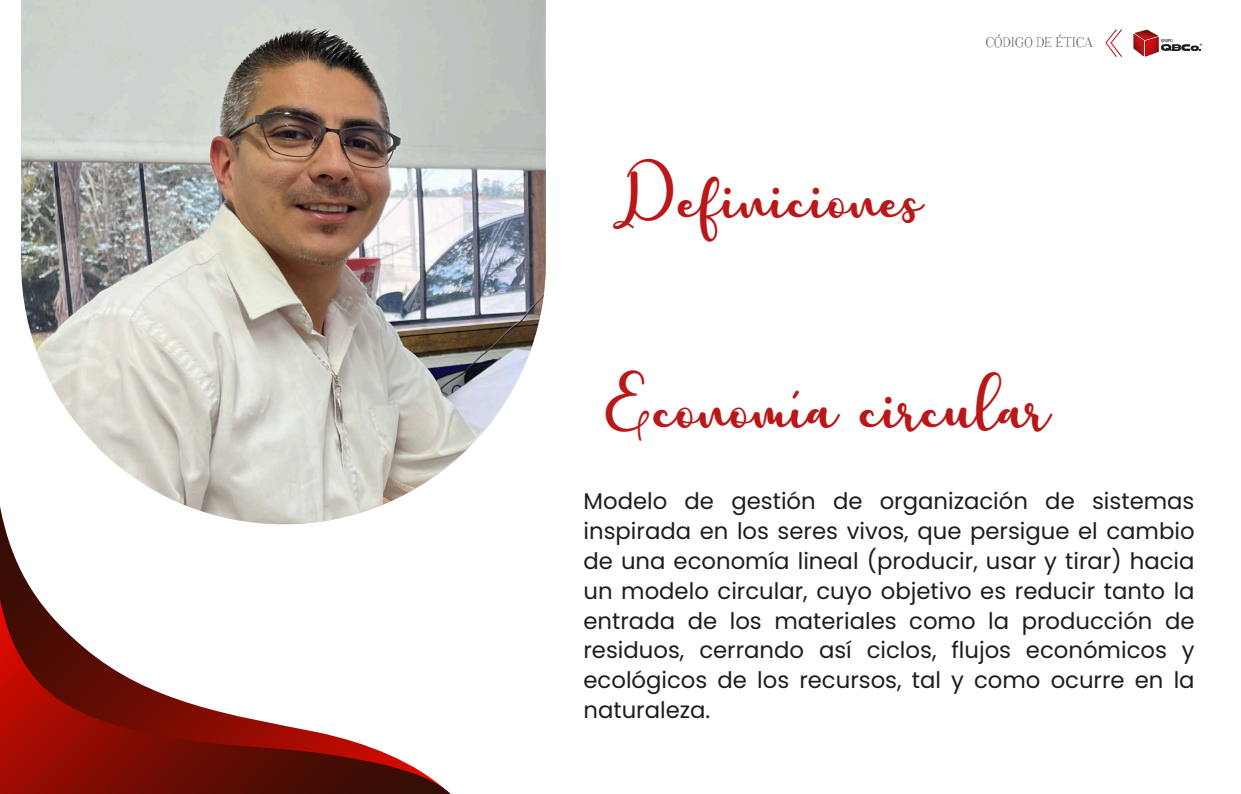
<style>
.page{position:relative;width:1241px;height:794px;background:#fff}
.page>*{position:absolute;margin:0;border:0;box-sizing:border-box;transform-origin:0 0}
.t1{font:48.56px "charlotte";color:#ba1818}
.t2{font:47.34px "charlotte";color:#ba1818}
.t3{font:22.75px/29.8px "Poppins";color:#1d1d1b;text-align:justify}
.t4{font:14.96px "Adega Serif";color:#666362}
</style>
<div class="page">
<svg style="left:0;top:506px;width:293px;height:93px"></svg>
<svg style="left:0;top:599px;width:450px;height:195px"></svg>
<img style="left:21px;top:0;width:525px;height:524px">
<svg style="left:1105px;top:29px;width:17px;height:28px"></svg>
<svg style="left:1133px;top:30px;width:68px;height:27px"></svg>
<h2 class="t2" style="left:619px;top:174px;width:306px">Definiciones</h2>
<p class="t4" style="left:985px;top:33px;width:109px">CÓDIGO DE ÉTICA</p>
<h1 class="t1" style="left:603px;top:383px;width:449px">Economía circular</h1>
<p class="t3" style="left:583px;top:487px;width:612px">Modelo de gestión de organización de sistemas inspirada en los seres vivos, que persigue el cambio de una economía lineal (producir, usar y tirar) hacia un modelo circular, cuyo objetivo es reducir tanto la entrada de los materiales como la producción de residuos, cerrando así ciclos, flujos económicos y ecológicos de los recursos, tal y como ocurre en la naturaleza.</p>
</div>
